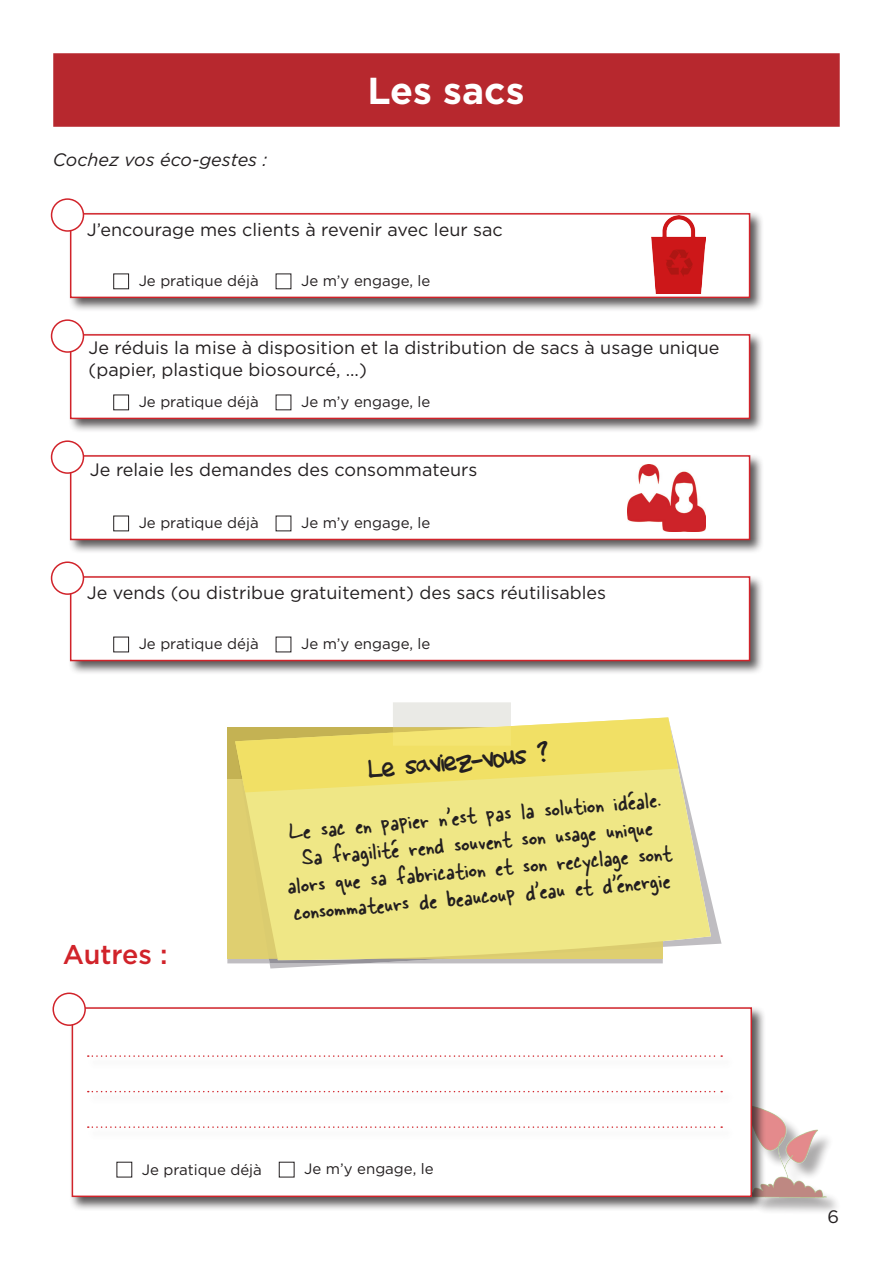
<style>
.page{position:relative;width:893px;height:1263px;background:#fff}
.page>*{position:absolute;margin:0;border:0;box-sizing:border-box;transform-origin:0 0}
.t1{font:700 37.5px "Gotham";color:#fff}
.t2{font:30px "november 2";color:#231f20}
.t3{font:27px/27px "Skippy Sharpie";color:#231f20;text-align:center}
.t4{font:500 27px "Gotham";color:#d1232a}
.t5{font:18px/21.6px "Gotham";color:#231f20}
.t6{font:italic 18px "Gotham";color:#231f20}
.t7{font:15px "Gotham";color:#231f20}
</style>
<div class="page">
<div style="left:743px;top:1106px;width:101px;height:109px;background:#231f20;opacity:.75"></div>
<img style="left:766px;top:1106px;width:60px;height:91px">
<div style="left:53px;top:53px;width:787px;height:74px;background:#b7282e;border:2px solid #b7282e"></div>
<svg style="left:270px;top:900px;width:451px;height:68px"></svg>
<svg style="left:269px;top:960px;width:181px;height:3px"></svg>
<svg style="left:235px;top:759px;width:476px;height:201px;background:#ede58a"></svg>
<svg style="left:235px;top:702px;width:443px;height:90px"></svg>
<div style="left:69px;top:1005px;width:697px;height:206px;background:#231f20;opacity:.75"></div>
<div style="left:72px;top:1007px;width:680px;height:190px;background:#fff;border:2px solid #d1232a"></div>
<div style="left:53px;top:993px;width:32px;height:32px;background:#fff;border-radius:50%"></div>
<div style="left:52px;top:992px;width:34px;height:34px;border:2px solid #d1232a;border-radius:50%"></div>
<svg style="left:88px;top:1055px;width:634px;height:2px"></svg>
<svg style="left:88px;top:1091px;width:634px;height:1px"></svg>
<svg style="left:88px;top:1126px;width:634px;height:2px"></svg>
<div style="left:279px;top:1162px;width:15px;height:15px;border:1px solid #231f20"></div>
<div style="left:68px;top:211px;width:696px;height:101px;background:#231f20;opacity:.75"></div>
<div style="left:70px;top:213px;width:680px;height:85px;background:#fff;border:2px solid #d1232a"></div>
<div style="left:52px;top:199px;width:31px;height:32px;background:#fff;border-radius:50%"></div>
<div style="left:51px;top:198px;width:33px;height:34px;border:2px solid #d1232a;border-radius:50%"></div>
<div style="left:113px;top:274px;width:16px;height:15px;border:1px solid #231f20"></div>
<img style="left:651px;top:216px;width:55px;height:77px">
<div style="left:68px;top:332px;width:696px;height:101px;background:#231f20;opacity:.75"></div>
<div style="left:70px;top:334px;width:680px;height:85px;background:#fff;border:2px solid #d1232a"></div>
<div style="left:52px;top:320px;width:31px;height:32px;background:#fff;border-radius:50%"></div>
<div style="left:51px;top:319px;width:33px;height:34px;border:2px solid #d1232a;border-radius:50%"></div>
<div style="left:113px;top:395px;width:16px;height:15px;border:1px solid #231f20"></div>
<div style="left:68px;top:453px;width:696px;height:101px;background:#231f20;opacity:.75"></div>
<div style="left:70px;top:455px;width:680px;height:85px;background:#fff;border:2px solid #d1232a"></div>
<div style="left:52px;top:441px;width:31px;height:32px;background:#fff;border-radius:50%"></div>
<div style="left:51px;top:440px;width:33px;height:34px;border:2px solid #d1232a;border-radius:50%"></div>
<div style="left:113px;top:516px;width:16px;height:15px;border:1px solid #231f20"></div>
<div style="left:68px;top:574px;width:696px;height:101px;background:#231f20;opacity:.75"></div>
<div style="left:70px;top:576px;width:680px;height:85px;background:#fff;border:2px solid #d1232a"></div>
<div style="left:52px;top:562px;width:31px;height:32px;background:#fff;border-radius:50%"></div>
<div style="left:51px;top:561px;width:33px;height:34px;border:2px solid #d1232a;border-radius:50%"></div>
<div style="left:113px;top:637px;width:16px;height:15px;border:1px solid #231f20"></div>
<img style="left:628px;top:464px;width:77px;height:67px">
<p class="t6" style="left:53px;top:150px;width:216px">Cochez vos éco-gestes :</p>
<p class="t1" style="left:367px;top:69px;width:159px">Les sacs</p>
<p class="t5" style="left:87px;top:218px;width:417px">J’encourage mes clients à revenir avec leur sac</p>
<p class="t7" style="left:139px;top:271px;width:122px">Je pratique déjà</p>
<p class="t7" style="left:301px;top:271px;width:131px">Je m’y engage, le</p>
<p class="t5" style="left:89px;top:337px;width:632px">Je réduis la mise à disposition et la distribution de sacs à usage unique (papier, plastique biosourcé, ...)</p>
<p class="t7" style="left:139px;top:392px;width:122px">Je pratique déjà</p>
<p class="t7" style="left:301px;top:392px;width:131px">Je m’y engage, le</p>
<p class="t5" style="left:90px;top:458px;width:389px">Je relaie les demandes des consommateurs</p>
<p class="t7" style="left:139px;top:513px;width:122px">Je pratique déjà</p>
<p class="t7" style="left:301px;top:513px;width:131px">Je m’y engage, le</p>
<p class="t5" style="left:87px;top:581px;width:521px">Je vends (ou distribue gratuitement) des sacs réutilisables</p>
<p class="t7" style="left:139px;top:634px;width:122px">Je pratique déjà</p>
<p class="t7" style="left:301px;top:634px;width:131px">Je m’y engage, le</p>
<p class="t4" style="left:63px;top:937px;width:106px">Autres :</p>
<p class="t2" style="left:367px;top:756px;width:183px;rotate:-5deg">Le saviez-vous ?</p>
<p class="t3" style="left:281px;top:815px;width:387px;rotate:-5deg">Le sac en papier n’est pas la solution idéale.<br>Sa fragilité rend souvent son usage unique alors que sa fabrication et son recyclage sont consommateurs de beaucoup d’eau et d’énergie</p>
<p class="t7" style="left:142px;top:1160px;width:122px">Je pratique déjà</p>
<p class="t7" style="left:304px;top:1159px;width:131px">Je m’y engage, le</p>
<p class="t5" style="left:827px;top:1206px;width:13px">6</p>
</div>
